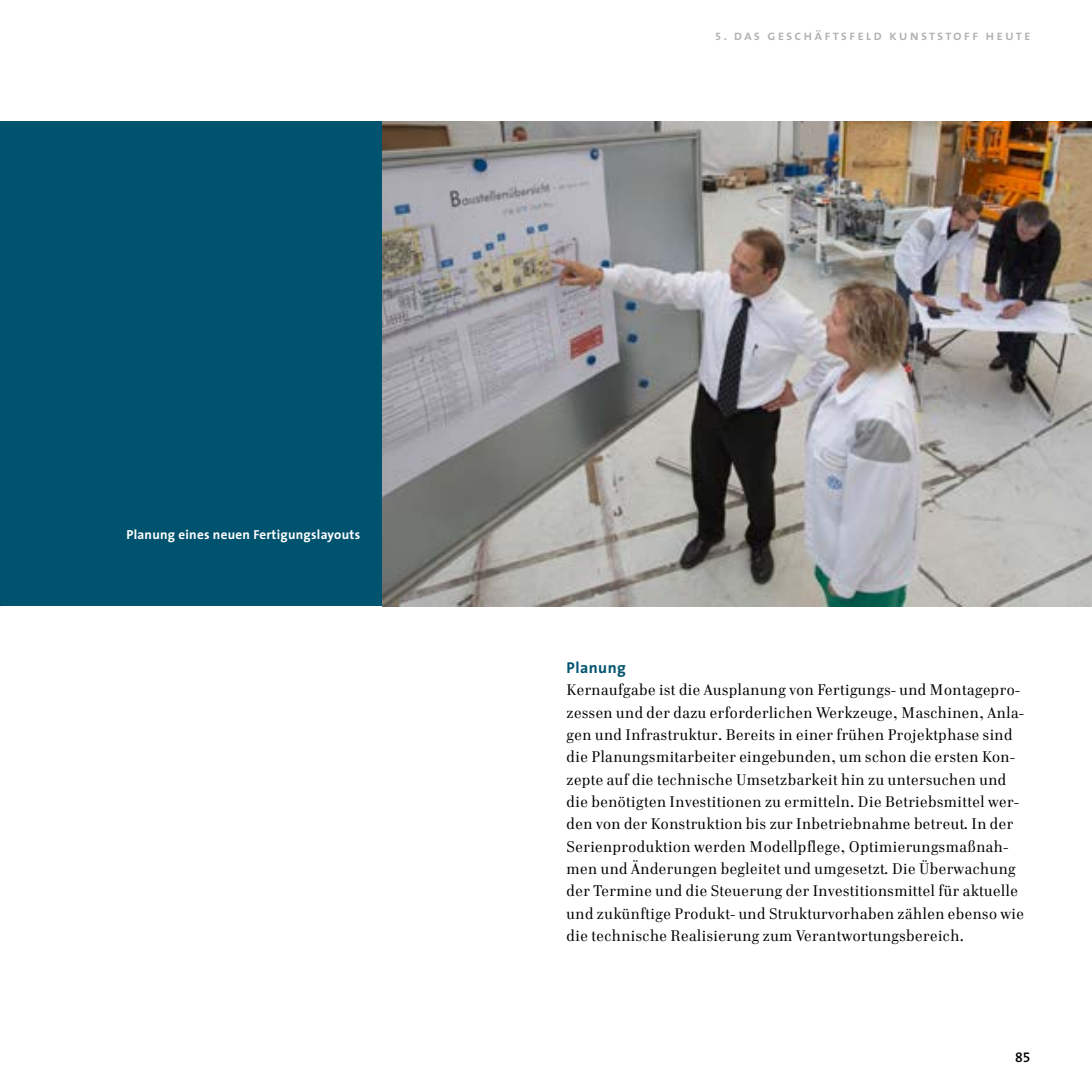
<style>
.page{position:relative;width:1092px;height:1092px;background:#fff}
.page>*{position:absolute;margin:0;border:0;box-sizing:border-box;transform-origin:0 0}
.t1{font:15.75px/22.4px "Cellini TF";letter-spacing:.03em;color:#000}
.t2{font:700 15.75px "The Sans";letter-spacing:.03em;color:#00536f}
.t3{font:14px "The Sans Semi Bold Caps";letter-spacing:.15em;color:#b1b2b3}
.t4{font:14px "The Sans Semi Bold Expert";color:#000}
.t5{font:700 13.12px "The Sans";letter-spacing:.02em;color:#fff}
.s1{font-family:"The Sans Expert";font-size:17.85px}
</style>
<div class="page">
<div style="left:0;top:121px;width:382px;height:485px;background:#00536f"></div>
<img style="left:382px;top:121px;width:709px;height:485px">
<p class="t5" style="left:126px;top:523px;width:235px">Planung eines neuen Fertigungslayouts</p>
<p class="t3" style="left:715px;top:23px;width:317px"><span class="s1">f</span>. das geschäftsfeld kunststoff heute</p>
<p class="t2" style="left:566px;top:654px;width:61px">Planung</p>
<p class="t1" style="left:566px;top:678px;width:459px">Kernaufgabe ist die Ausplanung von Fertigungs- und Montagepro&shy;zessen und der dazu erforderlichen Werkzeuge, Maschinen, Anla&shy;gen und Infrastruktur. Bereits in einer frühen Projektphase sind die Planungsmitarbeiter eingebunden, um schon die ersten Kon&shy;zepte auf die technische Umsetzbarkeit hin zu untersuchen und die benötigten Investitionen zu ermitteln. Die Betriebsmittel wer&shy;den von der Konstruktion bis zur Inbetriebnahme betreut. In der Serienproduktion werden Modellpflege, Optimierungsmaßnah&shy;men und Änderungen begleitet und umgesetzt. Die Überwachung der Termine und die Steuerung der Investitionsmittel für aktuelle und zukünftige Produkt- und Strukturvorhaben zählen ebenso wie die technische Realisierung zum Verantwortungsbereich.</p>
<p class="t4" style="left:1015px;top:1045px;width:17px">85</p>
</div>
